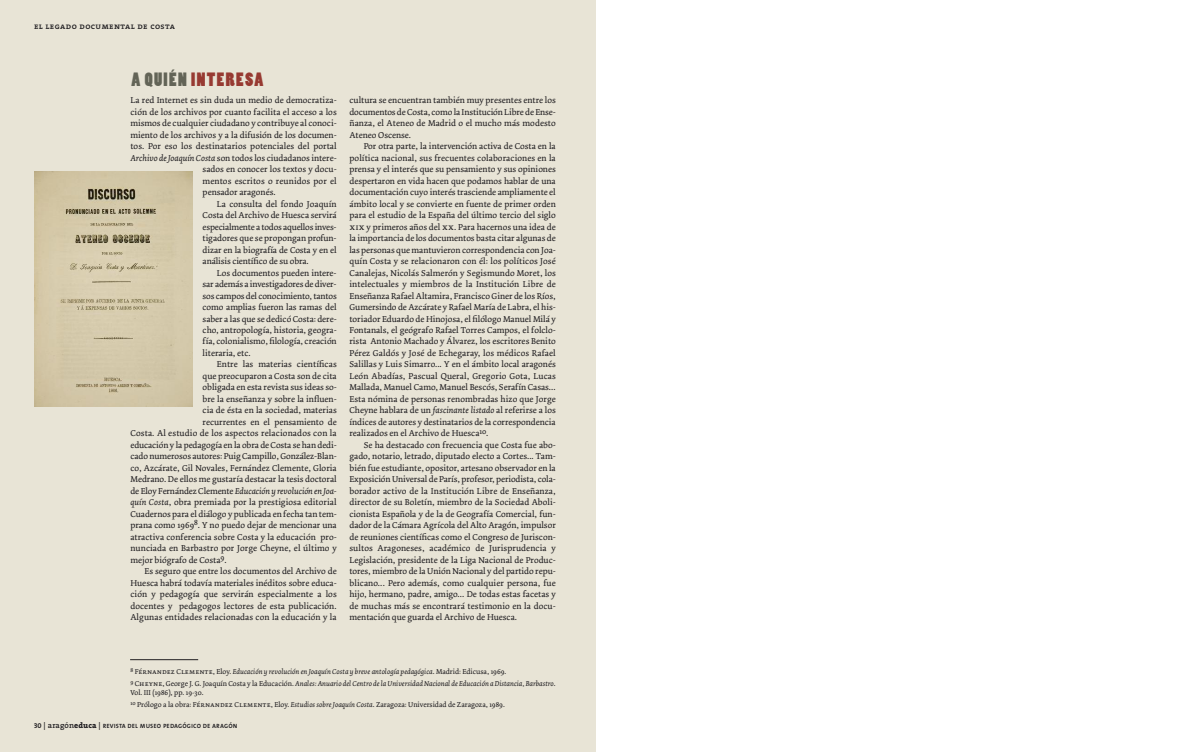
<style>
.page{position:relative;width:1191px;height:752px;background:#fff}
.page>*{position:absolute;margin:0;border:0;box-sizing:border-box;transform-origin:0 0}
.t1{font:18px "Poplar Std";letter-spacing:.075em;color:#973a32}
.t2{font:9px/11.5px "Dolly";color:#201e21;text-align:justify}
.t3{font:italic 9px "Dolly";letter-spacing:-.01em;color:#201e21}
.t4{font:9px "Dolly";letter-spacing:-.02em;color:#201e21}
.t5{font:8.5px "The Serif Semi Bold Caps";letter-spacing:.05em;color:#201e21}
.t6{font:7.9px "The Mix Semi Bold Caps";letter-spacing:.015em;color:#201e21;scale:.9 1}
.t7{font:italic 7.5px/11.8px "Dolly";color:#201e21}
.t8{font:7.5px/11.8px "Dolly";color:#201e21}
.s1{color:#636457}
.s2{font-style:italic}
.s3{font-style:normal}
.s4{font-family:"Dolly Small Caps"}
.s5{font-family:"Dolly Small Caps";font-style:normal}
.s6{font-family:"The Serif Bold Caps";font-size:7px}
.s7{font-family:"The Serif";font-weight:600;font-size:8px}
.s8{font-family:"The Serif";font-weight:800;font-size:8px}
</style>
<div class="page">
<div style="left:0;top:0;width:595px;height:751px;background:#e8e4d6"></div>
<hr style="left:130px;top:659px;width:68px;height:1px;background:#201e21">
<img style="left:34px;top:172px;width:159px;height:234px">
<p class="t5" style="left:34px;top:23px;width:142px">el legado documental de costa</p>
<h1 class="t1" style="left:131px;top:72px;width:133px"><span class="s1">A QUIÉN</span> INTERESA</h1>
<p class="t2" style="left:130px;top:95px;width:208px">La red Internet es sin duda un medio de democratiza-</p>
<p class="t2" style="left:130px;top:107px;width:208px">ción de los archivos por cuanto facilita el acceso a los</p>
<p class="t2" style="left:130px;top:118px;width:208px">mismos de cualquier ciudadano y contribuye al conoci-</p>
<p class="t2" style="left:130px;top:130px;width:208px">miento de los archivos y a la difusión de los documen-</p>
<p class="t2" style="left:130px;top:141px;width:208px">tos. Por eso los destinatarios potenciales del portal</p>
<p class="t2" style="left:130px;top:153px;width:208px"><span class="s2">Archivo deJoaquín Costa</span> son todos los ciudadanos intere-</p>
<p class="t2" style="left:203px;top:164px;width:136px">sados en conocer los textos y docu-</p>
<p class="t2" style="left:203px;top:176px;width:136px">mentos escritos o reunidos por el</p>
<p class="t2" style="left:203px;top:187px;width:75px">pensador aragonés.</p>
<p class="t2" style="left:217px;top:199px;width:121px">La consulta del fondo Joaquín</p>
<p class="t2" style="left:203px;top:210px;width:136px">Costa del Archivo de Huesca servirá</p>
<p class="t4" style="left:203px;top:223px;width:135px">especialmente a todos aquellos inves -</p>
<p class="t2" style="left:203px;top:233px;width:135px">tigadores que se propongan profun-</p>
<p class="t2" style="left:203px;top:244px;width:136px">dizar en la biografía de Costa y en el</p>
<p class="t2" style="left:203px;top:256px;width:108px">análisis científico de su obra.</p>
<p class="t2" style="left:217px;top:267px;width:121px">Los documentos pueden intere-</p>
<p class="t2" style="left:203px;top:279px;width:135px">sar además a investigadores de diver-</p>
<p class="t2" style="left:203px;top:290px;width:136px">sos campos del conocimiento, tantos</p>
<p class="t2" style="left:203px;top:302px;width:136px">como amplias fueron las ramas del</p>
<p class="t2" style="left:203px;top:313px;width:136px">saber a las que se dedicó Costa: dere-</p>
<p class="t2" style="left:203px;top:325px;width:136px">cho, antropología, historia, geogra-</p>
<p class="t2" style="left:203px;top:336px;width:136px">fía, colonialismo, filología, creación</p>
<p class="t2" style="left:203px;top:348px;width:50px">literaria, etc.</p>
<p class="t2" style="left:217px;top:359px;width:121px">Entre las materias científicas</p>
<p class="t2" style="left:203px;top:371px;width:136px">que preocuparon a Costa son de cita</p>
<p class="t2" style="left:203px;top:382px;width:136px">obligada en esta revista sus ideas so-</p>
<p class="t2" style="left:203px;top:393px;width:136px">bre la enseñanza y sobre la influen-</p>
<p class="t2" style="left:203px;top:405px;width:136px">cia de ésta en la sociedad, materias</p>
<p class="t2" style="left:203px;top:416px;width:136px">recurrentes en el pensamiento de</p>
<p class="t2" style="left:130px;top:428px;width:208px">Costa. Al estudio de los aspectos relacionados con la</p>
<p class="t2" style="left:130px;top:439px;width:208px">educación y la pedagogía en la obra de Costa se han dedi-</p>
<p class="t2" style="left:130px;top:451px;width:208px">cado numerosos autores: Puig Campillo, González-Blan-</p>
<p class="t2" style="left:130px;top:462px;width:208px">co, Azcárate, Gil Novales, Fernández Clemente, Gloria</p>
<p class="t2" style="left:130px;top:474px;width:208px">Medrano. De ellos me gustaría destacar la tesis doctoral</p>
<p class="t3" style="left:130px;top:487px;width:208px"><span class="s3">de Eloy Fernández Clemente</span> Educación y revolución en Joa-</p>
<p class="t2" style="left:130px;top:497px;width:208px"><span class="s2">quín Costa</span>, obra premiada por la prestigiosa editorial</p>
<p class="t2" style="left:130px;top:508px;width:208px">Cuadernos para el diálogo y publicada en fecha tan tem-</p>
<p class="t2" style="left:130px;top:520px;width:208px">prana como 1969<sup>8</sup>. Y no puedo dejar de mencionar una</p>
<p class="t2" style="left:130px;top:531px;width:208px">atractiva conferencia sobre Costa y la educación pro-</p>
<p class="t2" style="left:130px;top:543px;width:208px">nunciada en Barbastro por Jorge Cheyne, el último y</p>
<p class="t2" style="left:130px;top:554px;width:98px">mejor biógrafo de Costa<sup>9</sup>.</p>
<p class="t2" style="left:145px;top:566px;width:194px">Es seguro que entre los documentos del Archivo de</p>
<p class="t2" style="left:130px;top:577px;width:208px">Huesca habrá todavía materiales inéditos sobre educa-</p>
<p class="t2" style="left:130px;top:588px;width:208px">ción y pedagogía que servirán especialmente a los</p>
<p class="t2" style="left:130px;top:600px;width:208px">docentes y pedagogos lectores de esta publicación.</p>
<p class="t2" style="left:130px;top:611px;width:208px">Algunas entidades relacionadas con la educación y la</p>
<p class="t2" style="left:349px;top:95px;width:208px">cultura se encuentran también muy presentes entre los documentos de Costa, como la Institución Libre de Ense&shy;ñanza, el Ateneo de Madrid o el mucho más modesto Ateneo Oscense.</p>
<p class="t2" style="left:349px;top:141px;width:208px;text-indent:14px">Por otra parte, la intervención activa de Costa en la política nacional, sus frecuentes colaboraciones en la prensa y el interés que su pensamiento y sus opiniones despertaron en vida hacen que podamos hablar de una documentación cuyo interés trasciende ampliamente el ámbito local y se convierte en fuente de primer orden para el estudio de la España del último tercio del siglo <span class="s4">xix</span> y primeros años del <span class="s4">xx</span>. Para hacernos una idea de la importancia de los documentos basta citar algunas de las personas que mantuvieron correspondencia con Joa&shy;quín Costa y se relacionaron con él: los políticos José Canalejas, Nicolás Salmerón y Segismundo Moret, los intelectuales y miembros de la Institución Libre de Enseñanza Rafael Altamira, Francisco Giner de los Ríos, Gumersindo de Azcárate y Rafael María de Labra, el his&shy;toriador Eduardo de Hinojosa, el filólogo Manuel Milá y Fontanals, el geógrafo Rafael Torres Campos, el folclo&shy;rista Antonio Machado y Álvarez, los escritores Benito Pérez Galdós y José de Echegaray, los médicos Rafael Salillas y Luis Simarro... Y en el ámbito local aragonés León Abadías, Pascual Queral, Gregorio Gota, Lucas Mallada, Manuel Camo, Manuel Bescós, Serafín Casas...<br>Esta nómina de personas renombradas hizo que Jorge Cheyne hablara de un <span class="s2">fascinante listado</span> al referirse a los índices de autores y destinatarios de la correspondencia realizados en el Archivo de Huesca<sup>10</sup>.</p>
<p class="t2" style="left:349px;top:439px;width:208px;text-indent:14px">Se ha destacado con frecuencia que Costa fue abo&shy;gado, notario, letrado, diputado electo a Cortes... Tam&shy;bién fue estudiante, opositor, artesano observador en la Exposición Universal de París, profesor, periodista, cola&shy;borador activo de la Institución Libre de Enseñanza, director de su Boletín, miembro de la Sociedad Aboli&shy;cionista Española y de la de Geografía Comercial, fun&shy;dador de la Cámara Agrícola del Alto Aragón, impulsor de reuniones científicas como el Congreso de Juriscon&shy;sultos Aragoneses, académico de Jurisprudencia y Legislación, presidente de la Liga Nacional de Produc&shy;tores, miembro de la Unión Nacional y del partido repu&shy;blicano... Pero además, como cualquier persona, fue hijo, hermano, padre, amigo... De todas estas facetas y de muchas más se encontrará testimonio en la docu&shy;mentación que guarda el Archivo de Huesca.</p>
<p class="t7" style="left:130px;top:665px;width:427px"><sup>8</sup> <span class="s5">Férnandez Clemente</span><span class="s3">, Eloy.</span> Educación y revolución en Joaquín Costa y breve antología pedagógica<span class="s3">. Madrid: Edicusa, 1969.<br></span><sup>9</sup> <span class="s5">Cheyne</span><span class="s3">, George J. G. Joaquín Costa y la Educación.</span> Anales: Anuario del Centro dela Universidad Nacional de Educación a Distancia, Barbastro<span class="s3">.</span></p>
<p class="t8" style="left:130px;top:686px;width:376px">Vol. III (1986), pp. 19-30.<br><sup>10</sup> Prólogo a la obra: <span class="s4">Férnandez Clemente</span>, Eloy. <span class="s2">Estudios sobreJoaquín Costa</span>. Zaragoza: Universidad de Zaragoza, 1989.</p>
<p class="t6" style="left:34px;top:722px;width:227px"><span class="s6">30</span> <span class="s7">| aragón</span><span class="s8">educa</span> <span class="s7">|</span> revista del museo pedagógico de aragón</p>
</div>
